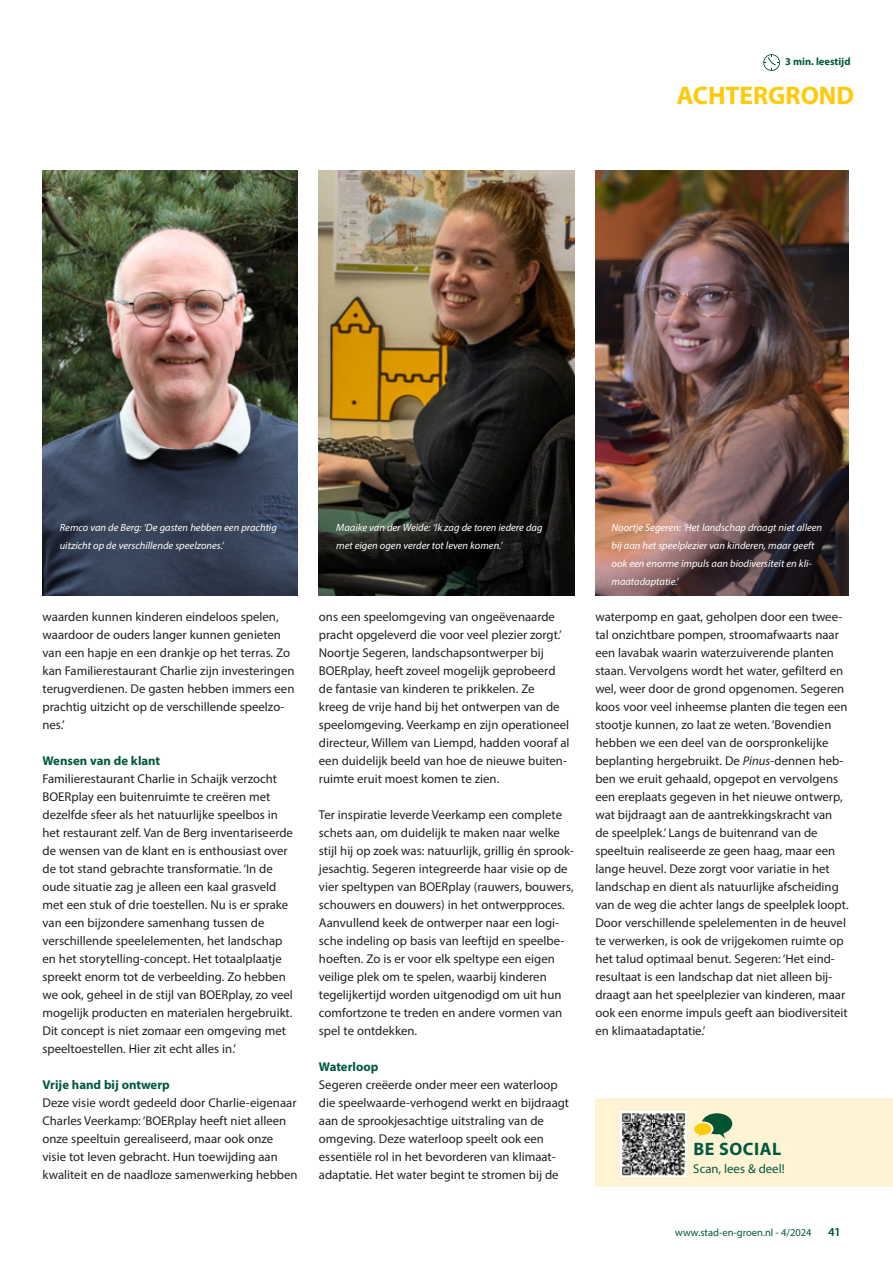
<style>
.page{position:relative;width:893px;height:1263px;background:#fff}
.page>*{position:absolute;margin:0;border:0;box-sizing:border-box;transform-origin:0 0}
.t1{font:700 25.5px "Myriad Pro";color:#feca0a}
.t2{font:700 18px "Myriad Pro";letter-spacing:.03em;color:#005840}
.t3{font:12.75px/18px "Myriad Pro";color:#231f20}
.t4{font:700 12.75px "Myriad Pro";color:#005840}
.t5{font:12.75px "Myriad Pro";color:#005840}
.t6{font:12px "Myriad Pro";color:#005840}
.t7{font:italic 10.5px/18px "Myriad Pro";color:#fff}
.t8{font:10.5px "Myriad Pro";color:#005840}
.t9{font:700 10.5px "Myriad Pro";color:#005840}
.s1{font-style:italic}
</style>
<div class="page">
<svg style="left:763px;top:54px;width:17px;height:17px"></svg>
<img style="left:43px;top:170px;width:255px;height:425px">
<img style="left:319px;top:170px;width:255px;height:425px">
<img style="left:595px;top:170px;width:253px;height:425px">
<div style="left:595px;top:1098px;width:298px;height:88px;background:#fef3d2"></div>
<img style="left:621px;top:1111px;width:65px;height:66px">
<svg style="left:694px;top:1113px;width:38px;height:26px"></svg>
<p class="t9" style="left:785px;top:55px;width:67px">3 min. leestijd</p>
<h1 class="t1" style="left:677px;top:79px;width:179px">ACHTERGROND</h1>
<p class="t7" style="left:60px;top:518px;width:219px">Remco van de Berg: ‘De gasten hebben een prachtig uitzicht op de verschillende speelzones.’</p>
<p class="t7" style="left:336px;top:518px;width:208px">Maaike van der Weide: ‘Ik zag de toren iedere dag met eigen ogen verder tot leven komen.’</p>
<p class="t7" style="left:611px;top:518px;width:212px">Noortje Segeren: ‘Het landschap draagt niet alleen bij aan het speelplezier van kinderen, maar geeft ook een enorme impuls aan biodiversiteit en kli&shy;maatadaptatie.’</p>
<p class="t3" style="left:43px;top:608px;width:254px">waarden kunnen kinderen eindeloos spelen, waardoor de ouders langer kunnen genieten van een hapje en een drankje op het terras. Zo kan Familierestaurant Charlie zijn investeringen terugverdienen. De gasten hebben immers een prachtig uitzicht op de verschillende speelzo&shy;nes.’</p>
<p class="t4" style="left:43px;top:752px;width:119px">Wensen van de klant</p>
<p class="t3" style="left:43px;top:770px;width:252px">Familierestaurant Charlie in Schaijk verzocht BOERplay een buitenruimte te creëren met dezelfde sfeer als het natuurlijke speelbos in het restaurant zelf. Van de Berg inventariseerde de wensen van de klant en is enthousiast over de tot stand gebrachte transformatie. ‘In de oude situatie zag je alleen een kaal grasveld met een stuk of drie toestellen. Nu is er sprake van een bijzondere samenhang tussen de verschillende speelelementen, het landschap en het storytelling-concept. Het totaalplaatje spreekt enorm tot de verbeelding. Zo hebben we ook, geheel in de stijl van BOERplay, zo veel mogelijk producten en materialen hergebruikt.<br>Dit concept is niet zomaar een omgeving met speeltoestellen. Hier zit echt alles in.’</p>
<p class="t4" style="left:43px;top:1076px;width:129px">Vrije hand bij ontwerp</p>
<p class="t3" style="left:43px;top:1094px;width:257px">Deze visie wordt gedeeld door Charlie-eigenaar Charles Veerkamp: ‘BOERplay heeft niet alleen onze speeltuin gerealiseerd, maar ook onze visie tot leven gebracht. Hun toewijding aan kwaliteit en de naadloze samenwerking hebben</p>
<p class="t3" style="left:319px;top:608px;width:252px">ons een speelomgeving van ongeëvenaarde pracht opgeleverd die voor veel plezier zorgt.’ Noortje Segeren, landschapsontwerper bij BOERplay, heeft zoveel mogelijk geprobeerd de fantasie van kinderen te prikkelen. Ze<br>kreeg de vrije hand bij het ontwerpen van de speelomgeving. Veerkamp en zijn operationeel directeur, Willem van Liempd, hadden vooraf al een duidelijk beeld van hoe de nieuwe buiten&shy;ruimte eruit moest komen te zien.</p>
<p class="t3" style="left:319px;top:806px;width:256px">Ter inspiratie leverde Veerkamp een complete schets aan, om duidelijk te maken naar welke stijl hij op zoek was: natuurlijk, grillig én sprook&shy;jesachtig. Segeren integreerde haar visie op de vier speltypen van BOERplay (rauwers, bouwers, schouwers en douwers) in het ontwerpproces.<br>Aanvullend keek de ontwerper naar een logi&shy;sche indeling op basis van leeftijd en speelbe&shy;hoeften. Zo is er voor elk speltype een eigen veilige plek om te spelen, waarbij kinderen tegelijkertijd worden uitgenodigd om uit hun comfortzone te treden en andere vormen van spel te ontdekken.</p>
<p class="t4" style="left:319px;top:1059px;width:61px">Waterloop</p>
<p class="t3" style="left:319px;top:1076px;width:252px">Segeren creëerde onder meer een waterloop die speelwaarde-verhogend werkt en bijdraagt aan de sprookjesachtige uitstraling van de omgeving. Deze waterloop speelt ook een essentiële rol in het bevorderen van klimaat&shy;adaptatie. Het water begint te stromen bij de</p>
<p class="t3" style="left:595px;top:608px;width:255px">waterpomp en gaat, geholpen door een twee&shy;tal onzichtbare pompen, stroomafwaarts naar een lavabak waarin waterzuiverende planten staan. Vervolgens wordt het water, gefilterd en wel, weer door de grond opgenomen. Segeren koos voor veel inheemse planten die tegen een stootje kunnen, zo laat ze weten. ‘Bovendien hebben we een deel van de oorspronkelijke beplanting hergebruikt. De <span class="s1">Pinus</span>-dennen heb&shy;ben we eruit gehaald, opgepot en vervolgens een ereplaats gegeven in het nieuwe ontwerp, wat bijdraagt aan de aantrekkingskracht van de speelplek.’ Langs de buitenrand van de speeltuin realiseerde ze geen haag, maar een lange heuvel. Deze zorgt voor variatie in het landschap en dient als natuurlijke afscheiding van de weg die achter langs de speelplek loopt.<br>Door verschillende spelelementen in de heuvel te verwerken, is ook de vrijgekomen ruimte op het talud optimaal benut. Segeren: ‘Het eind&shy;resultaat is een landschap dat niet alleen bij&shy;draagt aan het speelplezier van kinderen, maar ook een enorme impuls geeft aan biodiversiteit en klimaatadaptatie.’</p>
<h2 class="t2" style="left:693px;top:1137px;width:89px">BE SOCIAL</h2>
<p class="t5" style="left:693px;top:1161px;width:93px">Scan, lees &amp; deel!</p>
<p class="t8" style="left:675px;top:1226px;width:138px">www.stad-en-groen.nl - 4/2024</p>
<p class="t6" style="left:828px;top:1224px;width:14px">41</p>
</div>
